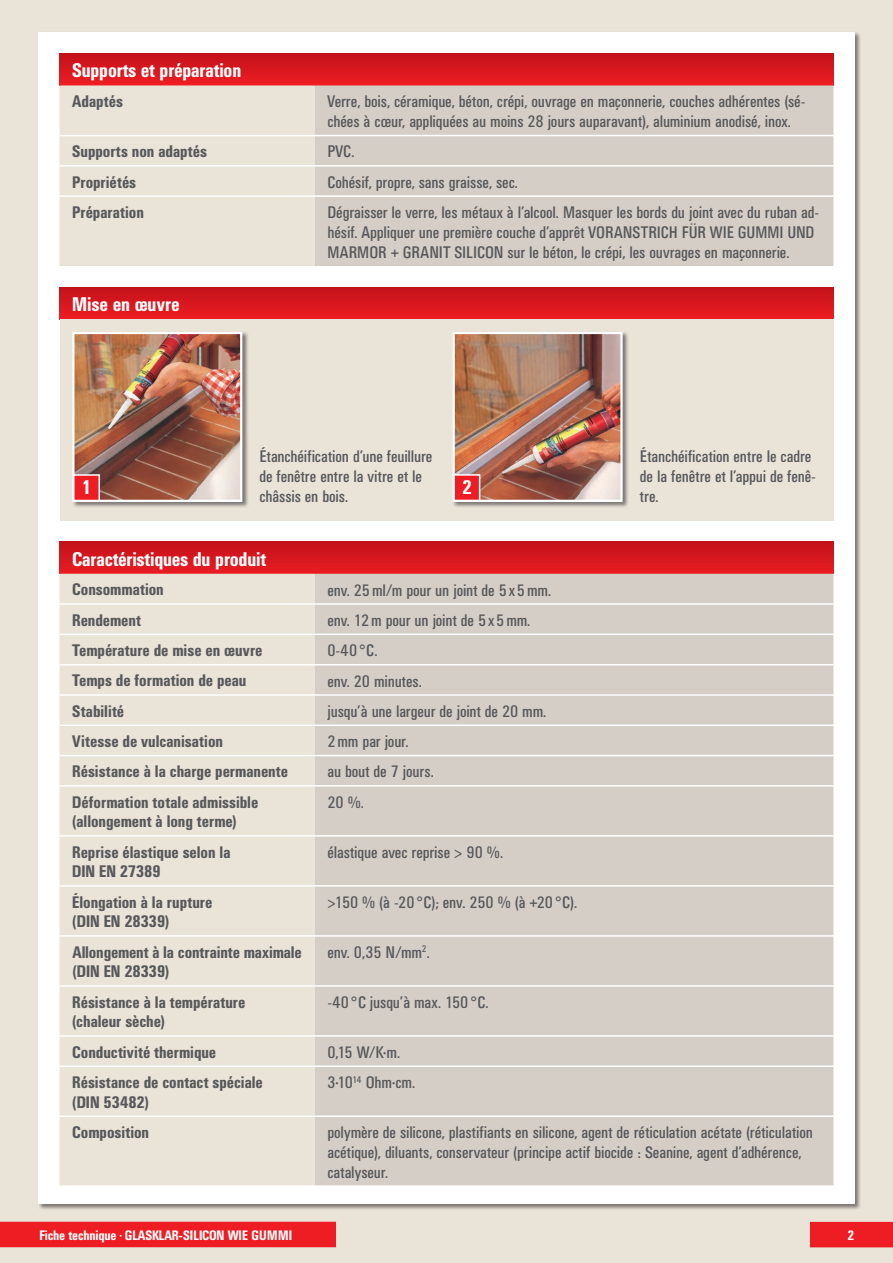
<style>
.page{position:relative;width:893px;height:1263px;background:#e9e3d8}
.page>*{position:absolute;margin:0;border:0;box-sizing:border-box;transform-origin:0 0}
.t1{font:500 condensed 19.5px "UN11";color:#fff}
.t2{font:condensed 16.5px/19.8px "UN11";color:#57585a}
.t3{font:500 condensed 16.5px/19.8px "UN11";letter-spacing:.01em;color:#57585a}
.t4{font:500 condensed 13.5px "UN11";color:#fff}
.s1{font-family:"Univers"}
</style>
<div class="page">
<div style="left:38px;top:32px;width:817px;height:1171px;background:#fff"></div>
<div style="left:810px;top:1222px;width:83px;height:25px;background:#ee1d23"></div>
<div style="left:0;top:1222px;width:336px;height:25px;background:#ee1d23"></div>
<svg style="left:60px;top:54px;width:773px;height:31px;background:#d8171e"></svg>
<div style="left:60px;top:85px;width:255px;height:181px;background:#e9e3d8"></div>
<div style="left:315px;top:85px;width:518px;height:181px;background:#d5cec7"></div>
<hr style="left:60px;top:135px;width:255px;height:1px;background:#fff">
<hr style="left:315px;top:135px;width:518px;height:1px;background:#fff">
<hr style="left:60px;top:165px;width:255px;height:2px;background:#fff">
<hr style="left:315px;top:165px;width:518px;height:2px;background:#fff">
<hr style="left:60px;top:195px;width:255px;height:2px;background:#fff">
<hr style="left:315px;top:195px;width:518px;height:2px;background:#fff">
<div style="left:60px;top:542px;width:773px;height:32px;background:linear-gradient(to bottom,#c4131b,#e81b22)"></div>
<div style="left:60px;top:574px;width:255px;height:611px;background:#e9e3d8"></div>
<div style="left:315px;top:574px;width:518px;height:611px;background:#d5cec7"></div>
<hr style="left:60px;top:603px;width:255px;height:2px;background:#fff">
<hr style="left:315px;top:603px;width:518px;height:2px;background:#fff">
<hr style="left:60px;top:633px;width:255px;height:2px;background:#fff">
<hr style="left:315px;top:633px;width:518px;height:2px;background:#fff">
<hr style="left:60px;top:664px;width:255px;height:1px;background:#fff">
<hr style="left:315px;top:664px;width:518px;height:1px;background:#fff">
<hr style="left:60px;top:694px;width:255px;height:2px;background:#fff">
<hr style="left:315px;top:694px;width:518px;height:2px;background:#fff">
<hr style="left:60px;top:724px;width:255px;height:2px;background:#fff">
<hr style="left:315px;top:724px;width:518px;height:2px;background:#fff">
<hr style="left:60px;top:755px;width:255px;height:1px;background:#fff">
<hr style="left:315px;top:755px;width:518px;height:1px;background:#fff">
<hr style="left:60px;top:785px;width:255px;height:2px;background:#fff">
<hr style="left:315px;top:785px;width:518px;height:2px;background:#fff">
<hr style="left:60px;top:835px;width:255px;height:2px;background:#fff">
<hr style="left:315px;top:835px;width:518px;height:2px;background:#fff">
<hr style="left:60px;top:885px;width:255px;height:2px;background:#fff">
<hr style="left:315px;top:885px;width:518px;height:2px;background:#fff">
<hr style="left:60px;top:935px;width:255px;height:2px;background:#fff">
<hr style="left:315px;top:935px;width:518px;height:2px;background:#fff">
<hr style="left:60px;top:985px;width:255px;height:2px;background:#fff">
<hr style="left:315px;top:985px;width:518px;height:2px;background:#fff">
<hr style="left:60px;top:1035px;width:255px;height:2px;background:#fff">
<hr style="left:315px;top:1035px;width:518px;height:2px;background:#fff">
<hr style="left:60px;top:1065px;width:255px;height:2px;background:#fff">
<hr style="left:315px;top:1065px;width:518px;height:2px;background:#fff">
<hr style="left:60px;top:1115px;width:255px;height:2px;background:#fff">
<hr style="left:315px;top:1115px;width:518px;height:2px;background:#fff">
<div style="left:60px;top:287px;width:773px;height:32px;background:linear-gradient(to bottom,#c2121a,#ec1c23)"></div>
<div style="left:60px;top:319px;width:773px;height:202px;background:#e9e3d8"></div>
<div style="left:72px;top:331px;width:177px;height:178px;background:#231f20;opacity:.55"></div>
<img style="left:75px;top:335px;width:164px;height:164px">
<div style="left:72px;top:332px;width:170px;height:170px;border:2px solid #fff"></div>
<div style="left:74px;top:475px;width:25px;height:25px;background:#ee1d23"></div>
<div style="left:73px;top:474px;width:27px;height:27px;border:2px solid #fff"></div>
<div style="left:452px;top:331px;width:177px;height:178px;background:#231f20;opacity:.55"></div>
<img style="left:456px;top:335px;width:164px;height:164px">
<div style="left:453px;top:332px;width:170px;height:170px;border:2px solid #fff"></div>
<div style="left:454px;top:475px;width:26px;height:25px;background:#ee1d23"></div>
<div style="left:453px;top:474px;width:27px;height:27px;border:2px solid #fff"></div>
<p class="t1" style="left:72px;top:59px;width:170px">Supports et préparation</p>
<p class="t3" style="left:72px;top:91px;width:52px">Adaptés</p>
<p class="t2" style="left:327px;top:91px;width:479px">Verre, bois, céramique, béton, crépi, ouvrage en maçonnerie, couches adhérentes (sé&shy;chées à cœur, appliquées au moins 28 jours auparavant), aluminium anodisé, inox.</p>
<p class="t3" style="left:72px;top:141px;width:136px">Supports non adaptés</p>
<p class="t2" style="left:327px;top:142px;width:28px">PVC.</p>
<p class="t3" style="left:72px;top:172px;width:65px">Propriétés</p>
<p class="t2" style="left:327px;top:172px;width:192px">Cohésif, propre, sans graisse, sec.</p>
<p class="t3" style="left:72px;top:202px;width:73px">Préparation</p>
<p class="t2" style="left:327px;top:202px;width:493px">Dégraisser le verre, les métaux à l’alcool. Masquer les bords du joint avec du ruban ad&shy;hésif. Appliquer une première couche d’apprêt VORANSTRICH FÜR WIE GUMMI UND<br>MARMOR + GRANIT SILICON sur le béton, le crépi, les ouvrages en maçonnerie.</p>
<p class="t1" style="left:72px;top:293px;width:109px">Mise en œuvre</p>
<p class="t1" style="left:82px;top:476px;width:11px">1</p>
<p class="t2" style="left:259px;top:447px;width:174px">Étanchéification d’une feuillure de fenêtre entre la vitre et le châssis en bois.</p>
<p class="t2" style="left:640px;top:447px;width:177px">Étanchéification entre le cadre de la fenêtre et l’appui de fenê&shy;tre.</p>
<p class="t1" style="left:462px;top:476px;width:11px">2</p>
<p class="t1" style="left:72px;top:547px;width:195px">Caractéristiques du produit</p>
<p class="t3" style="left:72px;top:579px;width:93px">Consommation</p>
<p class="t2" style="left:327px;top:580px;width:225px">env. 25ml/m pour un joint de 5 x 5mm.</p>
<p class="t3" style="left:72px;top:610px;width:70px">Rendement</p>
<p class="t2" style="left:327px;top:610px;width:204px">env. 12m pour un joint de 5 x 5mm.</p>
<p class="t3" style="left:72px;top:640px;width:192px">Température de mise en œuvre</p>
<p class="t2" style="left:327px;top:640px;width:51px">0-40<span class="s1">°</span>C.</p>
<p class="t3" style="left:72px;top:670px;width:175px">Temps de formation de peau</p>
<p class="t2" style="left:327px;top:671px;width:96px">env. 20 minutes.</p>
<p class="t3" style="left:72px;top:701px;width:53px">Stabilité</p>
<p class="t2" style="left:327px;top:701px;width:220px">jusqu’à une largeur de joint de 20 mm.</p>
<p class="t3" style="left:72px;top:731px;width:152px">Vitesse de vulcanisation</p>
<p class="t2" style="left:327px;top:731px;width:82px">2mm par jour.</p>
<p class="t3" style="left:72px;top:761px;width:217px">Résistance à la charge permanente</p>
<p class="t2" style="left:327px;top:762px;width:108px">au bout de 7 jours.</p>
<p class="t3" style="left:72px;top:792px;width:187px">Déformation totale admissible (allongement à long terme)</p>
<p class="t2" style="left:327px;top:792px;width:38px">20 %.</p>
<p class="t3" style="left:72px;top:842px;width:160px">Reprise élastique selon la<br>DIN EN 27389</p>
<p class="t2" style="left:327px;top:842px;width:177px">élastique avec reprise <span class="s1">&gt;</span> 90 %.</p>
<p class="t3" style="left:72px;top:892px;width:141px">Élongation à la rupture (DIN EN 28339)</p>
<p class="t2" style="left:327px;top:892px;width:251px"><span class="s1">&gt;</span>150 % (à -20 <span class="s1">°</span>C); env. 250 % (à +20 <span class="s1">°</span>C).</p>
<p class="t3" style="left:72px;top:942px;width:231px">Allongement à la contrainte maximale (DIN EN 28339)</p>
<p class="t2" style="left:327px;top:942px;width:104px">env. 0,35 N/mm<sup>2</sup>.</p>
<p class="t3" style="left:72px;top:992px;width:174px">Résistance à la température (chaleur sèche)</p>
<p class="t2" style="left:327px;top:992px;width:163px">-40<span class="s1">°</span>C jusqu’à max. 150<span class="s1">°</span>C.</p>
<p class="t3" style="left:72px;top:1042px;width:145px">Conductivité thermique</p>
<p class="t2" style="left:327px;top:1042px;width:74px">0,15 W/K·m.</p>
<p class="t3" style="left:72px;top:1072px;width:192px">Résistance de contact spéciale (DIN 53482)</p>
<p class="t2" style="left:327px;top:1072px;width:89px">3·10<sup>14</sup> Ohm·cm.</p>
<p class="t3" style="left:72px;top:1122px;width:78px">Composition</p>
<p class="t2" style="left:327px;top:1122px;width:487px">polymère de silicone, plastifiants en silicone, agent de réticulation acétate (réticulation acétique), diluants, conservateur (principe actif biocide : Seanine, agent d’adhérence, catalyseur.</p>
<p class="t4" style="left:39px;top:1227px;width:254px">Fiche technique <sup>•</sup> GLASKLAR-SILICON WIE GUMMI</p>
<p class="t4" style="left:847px;top:1227px;width:8px">2</p>
</div>
